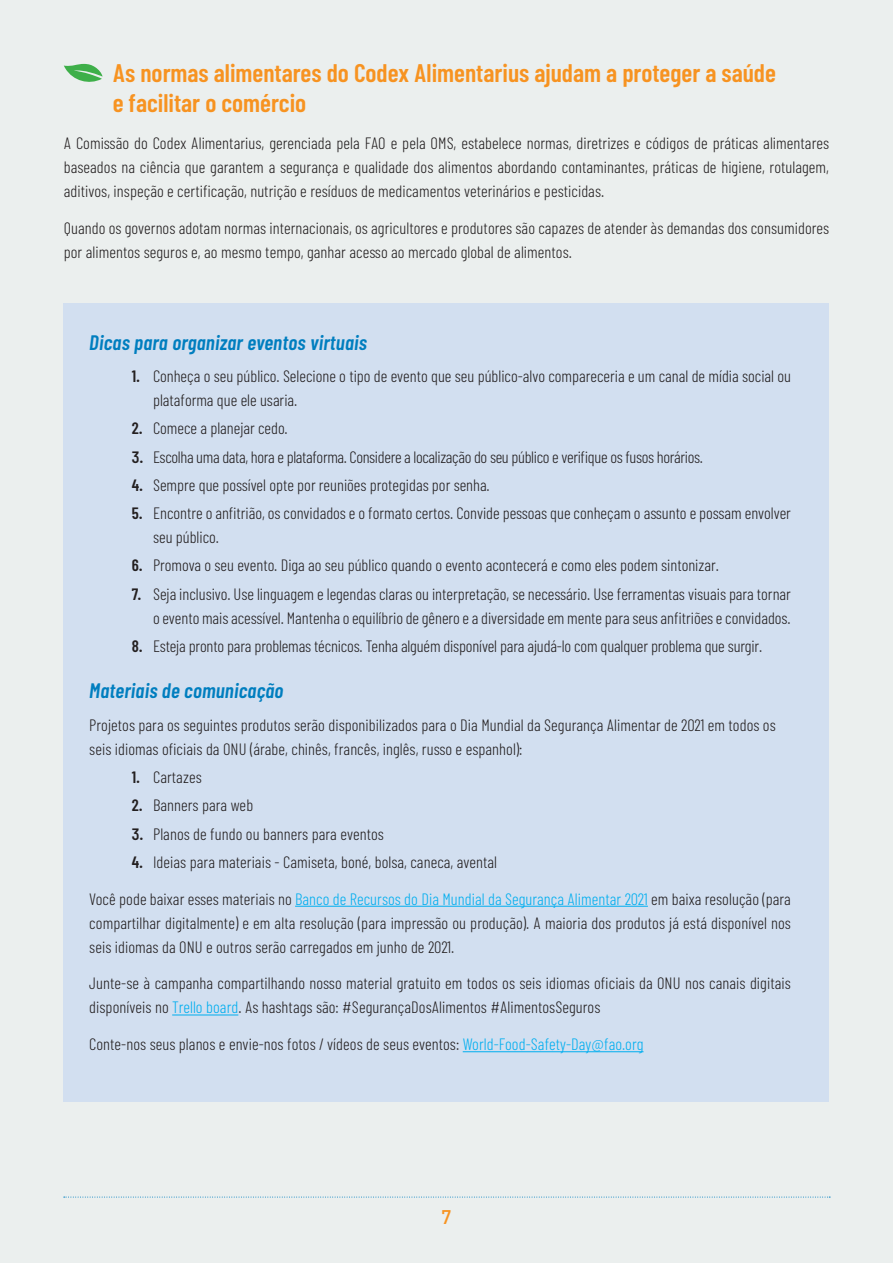
<style>
.page{position:relative;width:893px;height:1263px;background:#ebefee}
.page>*{position:absolute;margin:0;border:0;box-sizing:border-box;transform-origin:0 0}
.Title_2{font:600 25.5px/30.6px "Barlow Condensed";color:#f79321}
.Title_2blu{font:italic 600 21px "Barlow Condensed";letter-spacing:.01em;color:#007ebf}
.t1{font:500 19.5px "DIN Pro";color:#f79321}
.Txt{font:300 16.5px/24px "Barlow Condensed";color:#231f20}
.Txt-2{font:300 16.5px "Barlow Condensed";letter-spacing:-.02em;color:#231f20}
.s1{font-weight:600}
.s2{color:#00aeef}
</style>
<div class="page">
<svg style="left:64px;top:1197px;width:766px;height:1px"></svg>
<div style="left:64px;top:303px;width:765px;height:798px;background:#d2dff0"></div>
<hr style="left:295px;top:906px;width:353px;height:1px;background:#00aeef">
<hr style="left:172px;top:1014px;width:66px;height:1px;background:#00aeef">
<hr style="left:463px;top:1051px;width:180px;height:1px;background:#00aeef">
<svg style="left:64px;top:64px;width:38px;height:18px"></svg>
<p class="Title_2" style="left:113px;top:57px;width:665px">As normas alimentares do Codex Alimentarius ajudam a proteger a saúde e facilitar o comércio</p>
<p class="Txt" style="left:64px;top:131px;width:767px;text-align:justify">A Comissão do Codex Alimentarius, gerenciada pela FAO e pela OMS, estabelece normas, diretrizes e códigos de práticas alimentares baseados na ciência que garantem a segurança e qualidade dos alimentos abordando contaminantes, práticas de higiene, rotulagem, aditivos, inspeção e certificação, nutrição e resíduos de medicamentos veterinários e pesticidas.</p>
<p class="Txt" style="left:64px;top:216px;width:767px">Quando os governos adotam normas internacionais, os agricultores e produtores são capazes de atender às demandas dos consumidores por alimentos seguros e, ao mesmo tempo, ganhar acesso ao mercado global de alimentos.</p>
<p class="Title_2blu" style="left:89px;top:329px;width:279px">Dicas para organizar eventos virtuais</p>
<p class="Txt" style="left:153px;top:364px;width:639px;text-indent:-21px"><span class="s1">1.</span> Conheça o seu público. Selecione o tipo de evento que seu público-alvo compareceria e um canal de mídia social ou plataforma que ele usaria.</p>
<p class="Txt" style="left:132px;top:416px;width:157px"><span class="s1">2.</span> Comece a planejar cedo.</p>
<p class="Txt-2" style="left:132px;top:446px;width:573px"><span class="s1">3.</span> Escolha uma data, hora e plataforma. Considere a localização do seu público e verifique os fusos horários.</p>
<p class="Txt" style="left:132px;top:472px;width:359px"><span class="s1">4.</span> Sempre que possível opte por reuniões protegidas por senha.</p>
<p class="Txt" style="left:153px;top:501px;width:639px;text-indent:-21px"><span class="s1">5.</span> Encontre o anfitrião, os convidados e o formato certos. Convide pessoas que conheçam o assunto e possam envolver seu público.</p>
<p class="Txt" style="left:132px;top:553px;width:589px"><span class="s1">6.</span> Promova o seu evento. Diga ao seu público quando o evento acontecerá e como eles podem sintonizar.</p>
<p class="Txt" style="left:132px;top:581px;width:661px;text-align:right"><span class="s1">7.</span> Seja inclusivo. Use linguagem e legendas claras ou interpretação, se necessário. Use ferramentas visuais para tornar o evento mais acessível. Mantenha o equilíbrio de gênero e a diversidade em mente para seus anfitriões e convidados.</p>
<p class="Txt" style="left:132px;top:633px;width:632px"><span class="s1">8.</span> Esteja pronto para problemas técnicos. Tenha alguém disponível para ajudá-lo com qualquer problema que surgir.</p>
<p class="Title_2blu" style="left:89px;top:678px;width:196px">Materiais de comunicação</p>
<p class="Txt" style="left:89px;top:712px;width:688px">Projetos para os seguintes produtos serão disponibilizados para o Dia Mundial da Segurança Alimentar de 2021 em todos os seis idiomas oficiais da ONU (árabe, chinês, francês, inglês, russo e espanhol):</p>
<p class="Txt" style="left:132px;top:765px;width:71px"><span class="s1">1.</span> Cartazes</p>
<p class="Txt" style="left:132px;top:793px;width:123px"><span class="s1">2.</span> Banners para web</p>
<p class="Txt" style="left:132px;top:821px;width:254px"><span class="s1">3.</span> Planos de fundo ou banners para eventos</p>
<p class="Txt" style="left:132px;top:849px;width:367px"><span class="s1">4.</span> Ideias para materiais - Camiseta, boné, bolsa, caneca, avental</p>
<p class="Txt" style="left:89px;top:886px;width:703px;text-align:justify">Você pode baixar esses materiais no <span class="s2">Banco de Recursos do Dia Mundial da Segurança Alimentar 2021</span> em baixa resolução (para compartilhar digitalmente) e em alta resolução (para impressão ou produção). A maioria dos produtos já está disponível nos seis idiomas da ONU e outros serão carregados em junho de 2021.</p>
<p class="Txt" style="left:89px;top:971px;width:703px">Junte-se à campanha compartilhando nosso material gratuito em todos os seis idiomas oficiais da ONU nos canais digitais disponíveis no <span class="s2">Trello board</span>. As hashtags são: #SegurançaDosAlimentos #AlimentosSeguros</p>
<p class="Txt" style="left:89px;top:1032px;width:556px">Conte-nos seus planos e envie-nos fotos / vídeos de seus eventos: <span class="s2">World-Food-Safety-Day@fao.org</span></p>
<p class="t1" style="left:441px;top:1204px;width:12px">7</p>
</div>
